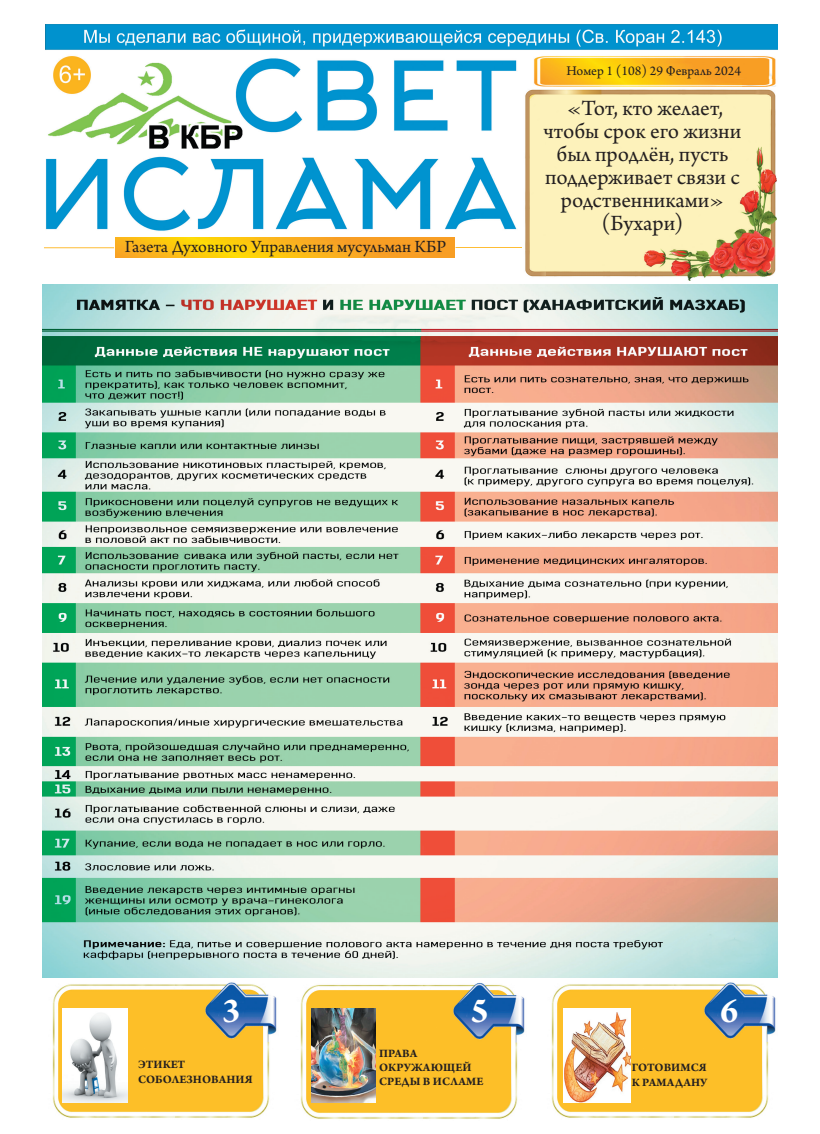
<style>
.page{position:relative;width:820px;height:1134px;background:#fff}
.page>*{position:absolute;margin:0;border:0;box-sizing:border-box;transform-origin:0 0}
.t1{font:700 36px "Arno Pro";color:#fff}
.t2{font:23px/23px "Arno Pro";color:#231f20;text-align:center}
.t3{font:18px "Arno Pro";color:#231f20}
.t4{font:14px "Arno Pro";color:#231f20}
.t5{font:700 12px/14.4px "Arno Pro";letter-spacing:.01em;color:#231f20}
</style>
<div class="page">
<img style="left:116px;top:237px;width:338px;height:21px">
<img style="left:45px;top:24px;width:732px;height:207px">
<img style="left:52px;top:982px;width:225px;height:136px">
<img style="left:551px;top:982px;width:225px;height:136px">
<img style="left:300px;top:982px;width:225px;height:137px">
<hr style="left:44px;top:247px;width:70px;height:1px;background:#febd35">
<hr style="left:455px;top:247px;width:70px;height:1px;background:#febd35">
<img style="left:522px;top:88px;width:254px;height:193px">
<img style="left:43px;top:284px;width:733px;height:694px">
<img style="left:563px;top:1009px;width:67px;height:93px">
<img style="left:311px;top:1009px;width:64px;height:93px">
<img style="left:62px;top:1009px;width:65px;height:93px">
<p class="t4" style="left:566px;top:63px;width:176px">Номер 1 (108) 29 Февраль 2024</p>
<p class="t3" style="left:125px;top:236px;width:323px">Газета Духовного Управления мусульман КБР</p>
<p class="t2" style="left:543px;top:98px;width:199px">«Тот, кто желает, чтобы срок его жизни был продлён, пусть поддерживает связи с родственниками» (Бухари)</p>
<h1 class="t1" style="left:222px;top:989px;width:20px">3</h1>
<h1 class="t1" style="left:470px;top:990px;width:20px">5</h1>
<h1 class="t1" style="left:719px;top:990px;width:20px">6</h1>
<p class="t5" style="left:138px;top:1058px;width:116px">ЭТИКЕТ<br>СОБОЛЕЗНОВАНИЯ</p>
<p class="t5" style="left:379px;top:1046px;width:106px">ПРАВА<br>ОКРУЖАЮЩЕЙ<br>СРЕДЫ В ИСЛАМЕ</p>
<p class="t5" style="left:631px;top:1061px;width:77px">ГОТОВИМСЯ<br>К РАМАДАНУ</p>
</div>
